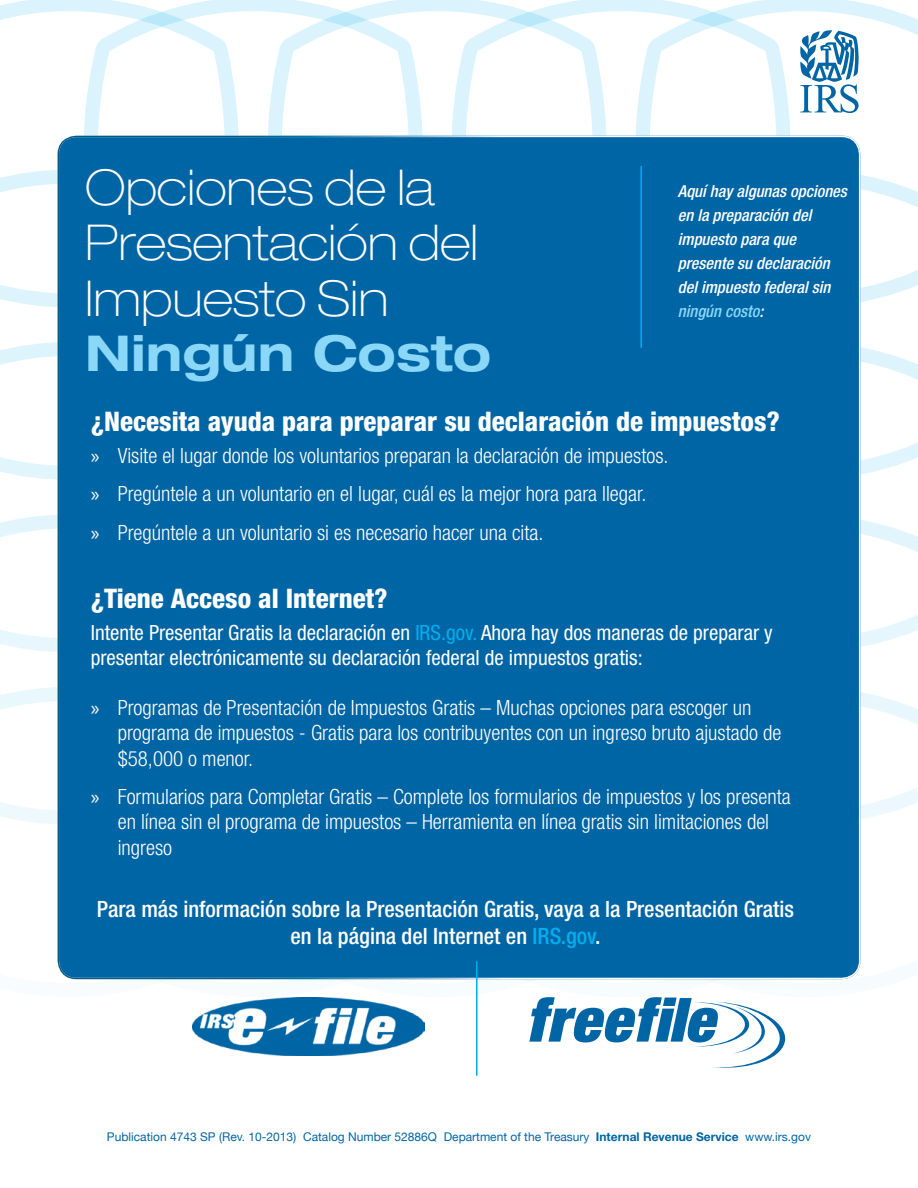
<style>
.page{position:relative;width:918px;height:1188px;background:#fff}
.page>*{position:absolute;margin:0;border:0;box-sizing:border-box;transform-origin:0 0}
.t1{font:100 expanded 49.5px/55.5px "Helvetica Neue";color:#fff}
.t2{font:700 expanded 49.5px "Helvetica Neue";color:#8bd7f8}
.t3{font:800 condensed 27px "Helvetica Neue";color:#fff}
.t4{font:500 condensed 22.5px/27px "Helvetica Neue";color:#fff;text-align:center}
.t5{font:300 condensed 21px/25.2px "Helvetica Neue";color:#fff}
.t6{font:condensed 21px/25.2px "Helvetica Neue";color:#fff}
.t7{font:italic 500 condensed 16.5px/24px "Helvetica Neue";color:#fff}
.t8{font:12px "Helvetica Neue";color:#0065a4}
.s1{color:#8bd7f8}
.s2{font-family:"Myriad Pro";font-weight:400;font-stretch:normal}
.s3{color:#00aeef}
.s4{font-weight:700}
</style>
<div class="page">
<svg style="left:0;top:0;width:82px;height:170px"></svg>
<svg style="left:82px;top:0;width:184px;height:136px"></svg>
<svg style="left:266px;top:0;width:184px;height:136px"></svg>
<svg style="left:450px;top:0;width:184px;height:136px"></svg>
<svg style="left:634px;top:0;width:284px;height:170px"></svg>
<svg style="left:0;top:170px;width:58px;height:172px"></svg>
<svg style="left:860px;top:170px;width:58px;height:172px"></svg>
<svg style="left:0;top:342px;width:58px;height:172px"></svg>
<svg style="left:860px;top:342px;width:58px;height:172px"></svg>
<svg style="left:0;top:514px;width:58px;height:173px"></svg>
<svg style="left:860px;top:514px;width:58px;height:173px"></svg>
<svg style="left:0;top:687px;width:82px;height:293px"></svg>
<svg style="left:634px;top:687px;width:284px;height:295px"></svg>
<div style="left:58px;top:136px;width:802px;height:842px;background:#0065a4;border-radius:18px"></div>
<hr style="left:640px;top:166px;width:2px;height:182px;background:#00aeef">
<svg style="left:800px;top:30px;width:59px;height:83px"></svg>
<img style="left:193px;top:997px;width:231px;height:58px">
<svg style="left:529px;top:997px;width:256px;height:71px"></svg>
<hr style="left:476px;top:961px;width:2px;height:115px;background:#00aeef">
<h1 class="t1" style="left:85px;top:159px;width:395px">Opciones de la<br>Presentación del<br>Impuesto Sin</h1>
<h1 class="t2" style="left:85px;top:322px;width:408px">Ningún Costo</h1>
<p class="t7" style="left:678px;top:179px;width:171px">Aquí hay algunas opciones en la preparación del impuesto para que presente su declaración del impuesto federal sin <span class="s1">ningún costo</span>:</p>
<p class="t3" style="left:91px;top:404px;width:691px">¿Necesita ayuda para preparar su declaración de impuestos?</p>
<p class="t5" style="left:91px;top:436px;width:579px;line-height:38.7px"><span class="s2">»</span> Visite el lugar donde los voluntarios preparan la declaración de impuestos. <span class="s2">»</span> Pregúntele a un voluntario en el lugar, cuál es la mejor hora para llegar.<br><span class="s2">»</span> Pregúntele a un voluntario si es necesario hacer una cita.</p>
<p class="t3" style="left:91px;top:581px;width:299px">¿Tiene Acceso al Internet?</p>
<p class="t6" style="left:91px;top:619px;width:684px">Intente Presentar Gratis la declaración en <span class="s3">IRS.gov.</span> Ahora hay dos maneras de preparar y presentar electrónicamente su declaración federal de impuestos gratis:</p>
<p class="t5" style="left:118px;top:695px;width:665px;text-indent:-27px"><span class="s2">»</span> Programas de Presentación de Impuestos Gratis – Muchas opciones para escoger un programa de impuestos - Gratis para los contribuyentes con un ingreso bruto ajustado de $58,000 o menor.</p>
<p class="t5" style="left:118px;top:784px;width:675px;text-indent:-27px"><span class="s2">»</span> Formularios para Completar Gratis – Complete los formularios de impuestos y los presenta en línea sin el programa de impuestos – Herramienta en línea gratis sin limitaciones del ingreso</p>
<p class="t4" style="left:97px;top:895px;width:699px">Para más información sobre la Presentación Gratis, vaya a la Presentación Gratis en la página del Internet en <span class="s3">IRS.gov</span>.</p>
<p class="t8" style="left:107px;top:1130px;width:706px">Publication 4743 SP (Rev. 10-2013) Catalog Number 52886Q Department of the Treasury <span class="s4">Internal Revenue Service</span> www.irs.gov</p>
</div>
